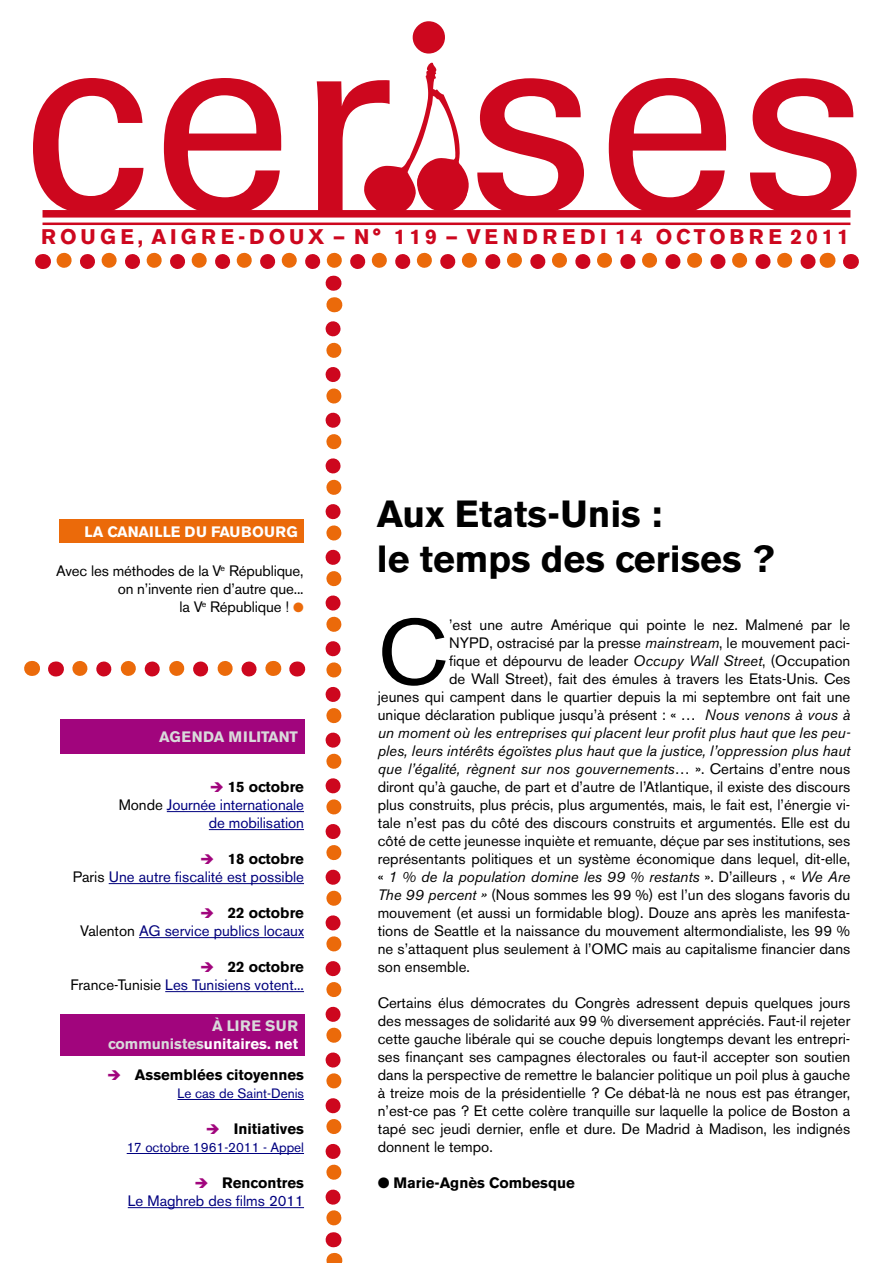
<style>
.page{position:relative;width:893px;height:1263px;background:#fff}
.page>*{position:absolute;margin:0;border:0;box-sizing:border-box;transform-origin:0 0}
.t1{font:91.5px "Akzidenz Grotesk BE";color:#000}
.t2{font:700 37.5px/45px "Akzidenz Grotesk BE";color:#000}
.t3{font:700 21px "Akzidenz Grotesk BE";letter-spacing:.2em;color:#cd071e}
.t4{font:700 21px "Akzidenz Grotesk BE";letter-spacing:.18em;color:#cd071e}
.t5{font:15px/18px "Akzidenz Grotesk BE";color:#000;text-align:justify}
.t6{font:italic 15px "Akzidenz Grotesk BE";color:#000}
.t7{font:15px/18px "Akzidenz Grotesk BE";color:#00007c;text-align:right}
.t8{font:15px/18px "Akzidenz Grotesk BE";letter-spacing:-.005em;color:#000080;text-align:right}
.t9{font:700 15px "Akzidenz Grotesk BE";color:#000}
.t10{font:700 15px/18px "Akzidenz Grotesk BE";color:#d9dadb;text-align:right}
.t11{font:700 15px "Akzidenz Grotesk BE";color:#fff}
.t12{font:13.5px "Akzidenz Grotesk BE";letter-spacing:-.005em;color:#000080}
.s1{color:#eb6a0a}
.s2{color:#a1057d}
.s3{font-weight:700;color:#000}
.s4{color:#000}
.s5{color:#fff}
.s6{font-style:italic}
.s7{font-style:normal}
</style>
<div class="page">
<hr style="left:167px;top:811px;width:137px;height:1px;background:#000080">
<hr style="left:209px;top:829px;width:95px;height:1px;background:#000080">
<hr style="left:109px;top:883px;width:195px;height:1px;background:#00007c">
<hr style="left:139px;top:937px;width:165px;height:1px;background:#00007c">
<hr style="left:165px;top:991px;width:139px;height:1px;background:#00007c">
<hr style="left:177px;top:1099px;width:127px;height:1px;background:#000080">
<hr style="left:127px;top:1153px;width:177px;height:1px;background:#000080">
<hr style="left:128px;top:1207px;width:176px;height:1px;background:#000080">
<div style="left:60px;top:719px;width:244px;height:34px;background:#a1057d"></div>
<div style="left:60px;top:1014px;width:244px;height:41px;background:#a1057d"></div>
<svg style="left:55px;top:661px;width:1px;height:15px"></svg>
<svg style="left:297px;top:661px;width:1px;height:15px"></svg>
<svg style="left:32px;top:661px;width:1px;height:15px"></svg>
<svg style="left:80px;top:661px;width:194px;height:15px"></svg>
<div style="left:60px;top:519px;width:244px;height:24px;background:#eb6a0a"></div>
<div style="left:43px;top:210px;width:807px;height:8px;background:#cd071e"></div>
<hr style="left:43px;top:223px;width:807px;height:2px;background:#cd071e">
<svg style="left:43px;top:254px;width:1px;height:15px"></svg>
<svg style="left:850px;top:254px;width:1px;height:15px"></svg>
<svg style="left:64px;top:253px;width:764px;height:16px"></svg>
<svg style="left:333px;top:276px;width:1px;height:15px"></svg>
<svg style="left:326px;top:329px;width:15px;height:918px"></svg>
<svg style="left:334px;top:297px;width:1px;height:15px"></svg>
<svg style="left:413px;top:21px;width:32px;height:33px"></svg>
<svg style="left:33px;top:78px;width:110px;height:136px"></svg>
<svg style="left:164px;top:78px;width:118px;height:132px"></svg>
<svg style="left:317px;top:63px;width:152px;height:147px"></svg>
<svg style="left:477px;top:78px;width:107px;height:132px"></svg>
<svg style="left:609px;top:78px;width:118px;height:132px"></svg>
<svg style="left:750px;top:78px;width:107px;height:137px"></svg>
<h3 class="t3" style="left:41px;top:225px;width:462px">ROUGE, AIGRE-DOUX — N° 119 — vendredi</h3>
<h3 class="t4" style="left:615px;top:225px;width:235px">14 octobre 2011</h3>
<p class="t11" style="left:85px;top:523px;width:33px">la canaille</p>
<p class="t11" style="left:185px;top:523px;width:92px">du fau bourg</p>
<p class="t5" style="left:56px;top:562px;width:249px;text-align:right">Avec les méthodes de la V<sup>e</sup> République, on n’invente rien d’autre que...<br>la V<sup>e</sup> République ! <span class="s1">●</span></p>
<p class="t10" style="left:159px;top:727px;width:140px">AGENDA MILITANT</p>
<p class="t8" style="left:119px;top:778px;width:187px"><span class="s2">➔</span> <span class="s3">15 octobre<br></span><span class="s4">Monde</span> Journée internationale de mobilisation</p>
<p class="t7" style="left:73px;top:850px;width:233px"><span class="s2">➔</span> <span class="s3">18 octobre<br></span><span class="s4">Paris</span> Une autre fiscalité est possible</p>
<p class="t7" style="left:80px;top:904px;width:225px"><span class="s2">➔</span> <span class="s3">22 octobre<br></span><span class="s4">Valenton</span> AG service publics locaux</p>
<p class="t7" style="left:70px;top:958px;width:235px"><span class="s2">➔</span> <span class="s3">22 octobre<br></span><span class="s4">France-Tunisie</span> Les Tunisiens votent...</p>
<p class="t10" style="left:108px;top:1017px;width:191px">À LIRE SUR communistes<span class="s5">unitaires. net</span></p>
<p class="t9" style="left:107px;top:1066px;width:198px"><span class="s2">➔</span> Assemblées citoyennes</p>
<p class="t12" style="left:177px;top:1085px;width:128px">Le cas de Saint-Denis</p>
<p class="t9" style="left:206px;top:1120px;width:100px"><span class="s2">➔</span> Initiatives</p>
<p class="t12" style="left:127px;top:1139px;width:179px">17 octobre 1961-2011 - Appel</p>
<p class="t8" style="left:128px;top:1174px;width:178px"><span class="s2">➔</span> <span class="s3">Rencontres<br></span>Le Maghreb des films 2011</p>
<h2 class="t2" style="left:377px;top:492px;width:399px">Aux Etats-Unis :<br>le temps des cerises ?</h2>
<h1 class="t1" style="left:378px;top:598px;width:70px">C</h1>
<p class="t5" style="left:449px;top:616px;width:403px">’est une autre Amérique qui pointe le nez. Malmené par le</p>
<p class="t5" style="left:449px;top:634px;width:403px">NYPD, ostracisé par la presse <span class="s6">mainstream</span>, le mouvement paci-</p>
<p class="t5" style="left:449px;top:652px;width:403px">fique et dépourvu de leader <span class="s6">Occupy Wall Street</span>, (Occupation</p>
<p class="t5" style="left:449px;top:670px;width:403px">de Wall Street), fait des émules à travers les Etats-Unis. Ces</p>
<p class="t5" style="left:378px;top:688px;width:474px">jeunes qui campent dans le quartier depuis la mi septembre ont fait une</p>
<p class="t5" style="left:378px;top:706px;width:474px">unique déclaration publique jusqu’à présent : « … <span class="s6">Nous venons à vous à</span></p>
<p class="t6" style="left:378px;top:724px;width:474px">un moment où les entreprises qui placent leur profit plus haut que les peu-</p>
<p class="t6" style="left:378px;top:742px;width:474px">ples, leurs intérêts égoïstes plus haut que la justice, l’oppression plus haut</p>
<p class="t6" style="left:378px;top:760px;width:474px">que l’égalité, règnent sur nos gouvernements<span class="s7">… ». Certains d’entre nous</span></p>
<p class="t5" style="left:378px;top:778px;width:474px">diront qu’à gauche, de part et d’autre de l’Atlantique, il existe des discours</p>
<p class="t5" style="left:378px;top:796px;width:474px">plus construits, plus précis, plus argumentés, mais, le fait est, l’énergie vi-</p>
<p class="t5" style="left:378px;top:814px;width:474px">tale n’est pas du côté des discours construits et argumentés. Elle est du</p>
<p class="t5" style="left:378px;top:832px;width:474px">côté de cette jeunesse inquiète et remuante, déçue par ses institutions, ses</p>
<p class="t5" style="left:378px;top:850px;width:474px">représentants politiques et un système économique dans lequel, dit-elle,</p>
<p class="t6" style="left:378px;top:868px;width:474px"><span class="s7">«</span> 1 % de la population domine les 99 % restants <span class="s7">». D’ailleurs , «</span> We Are</p>
<p class="t5" style="left:378px;top:886px;width:474px"><span class="s6">The 99 percent »</span> (Nous sommes les 99 %) est l’un des slogans favoris du</p>
<p class="t5" style="left:378px;top:904px;width:474px">mouvement (et aussi un formidable blog). Douze ans après les manifesta-</p>
<p class="t5" style="left:378px;top:922px;width:474px">tions de Seattle et la naissance du mouvement altermondialiste, les 99 %</p>
<p class="t5" style="left:378px;top:940px;width:474px">ne s’attaquent plus seulement à l’OMC mais au capitalisme financier dans</p>
<p class="t5" style="left:378px;top:958px;width:94px">son ensemble.</p>
<p class="t5" style="left:378px;top:994px;width:474px">Certains élus démocrates du Congrès adressent depuis quelques jours des messages de solidarité aux 99 % diversement appréciés. Faut-il rejeter cette gauche libérale qui se couche depuis longtemps devant les entrepri&shy;ses finançant ses campagnes électorales ou faut-il accepter son soutien dans la perspective de remettre le balancier politique un poil plus à gauche à treize mois de la présidentielle ? Ce débat-là ne nous est pas étranger, n’est-ce pas ? Et cette colère tranquille sur laquelle la police de Boston a tapé sec jeudi dernier, enfle et dure. De Madrid à Madison, les indignés donnent le tempo.</p>
<p class="t9" style="left:378px;top:1174px;width:199px">● Marie-Agnès Combesque</p>
</div>
